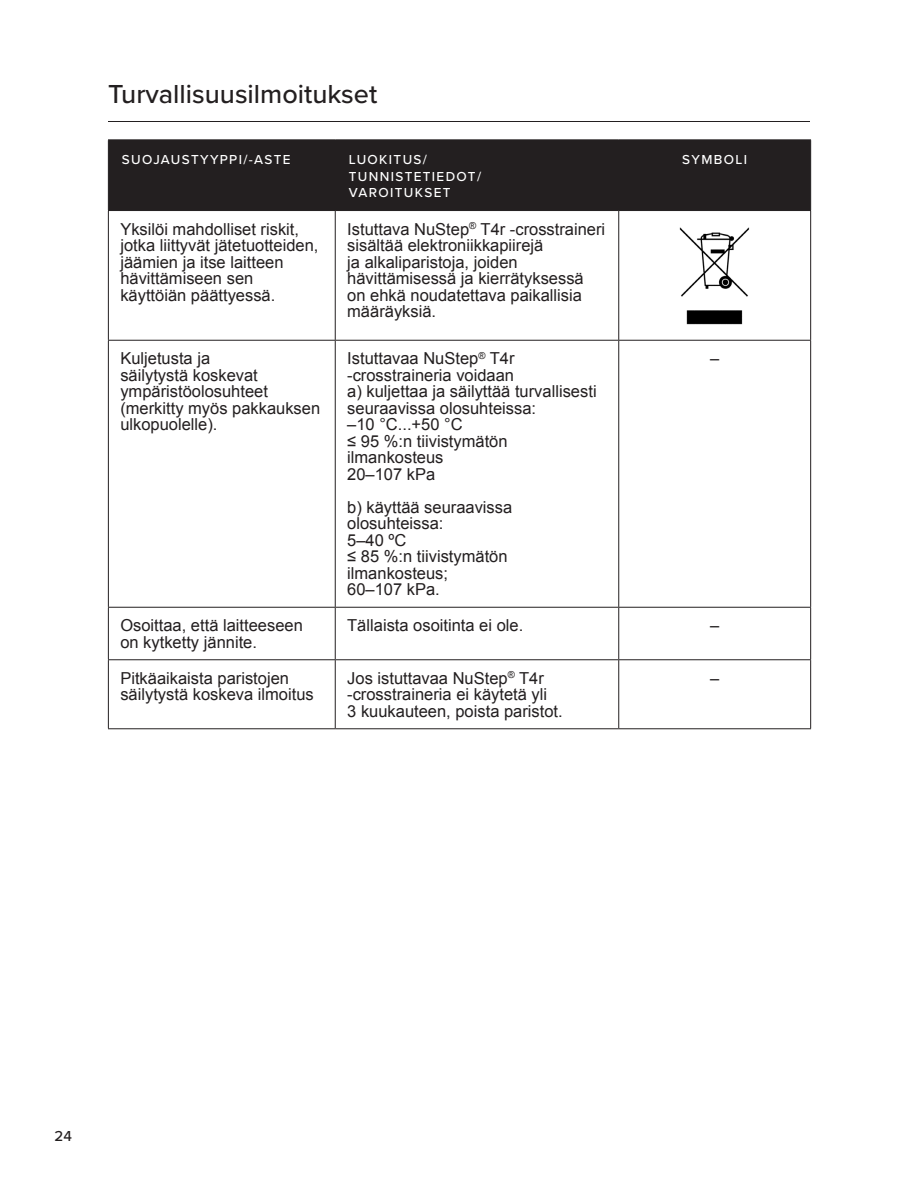
<style>
.page{position:relative;width:918px;height:1188px;background:#fff}
.page>*{position:absolute;margin:0;border:0;box-sizing:border-box;transform-origin:0 0}
.Section_Title{font:500 27px "Proxima Nova";color:#231f20}
.Table_Body{font:16.5px/16.5px "Arial";color:#231f20}
.t1{font:500 15px "Proxima Nova";color:#231f20}
.Table_Head_2{font:500 13.5px/16.5px "Proxima Nova";letter-spacing:.1em;color:#fff}
</style>
<div class="page">
<hr style="left:108px;top:121px;width:702px;height:1px;background:#231f20">
<div style="left:109px;top:141px;width:701px;height:69px;background:#231f20"></div>
<hr style="left:108px;top:140px;width:227px;height:1px;background:#231f20">
<hr style="left:108px;top:140px;width:1px;height:70px;background:#231f20">
<hr style="left:108px;top:210px;width:227px;height:1px;background:#231f20">
<hr style="left:335px;top:140px;width:284px;height:1px;background:#231f20">
<hr style="left:335px;top:140px;width:1px;height:70px;background:#231f20">
<hr style="left:335px;top:210px;width:284px;height:1px;background:#231f20">
<hr style="left:619px;top:140px;width:192px;height:1px;background:#231f20">
<hr style="left:618px;top:140px;width:1px;height:70px;background:#231f20">
<hr style="left:810px;top:140px;width:1px;height:70px;background:#231f20">
<hr style="left:619px;top:210px;width:192px;height:1px;background:#231f20">
<hr style="left:108px;top:211px;width:1px;height:129px;background:#231f20">
<hr style="left:335px;top:211px;width:1px;height:129px;background:#231f20">
<hr style="left:618px;top:211px;width:1px;height:129px;background:#231f20">
<hr style="left:810px;top:211px;width:1px;height:129px;background:#231f20">
<hr style="left:108px;top:340px;width:227px;height:1px;background:#231f20">
<hr style="left:108px;top:341px;width:1px;height:266px;background:#231f20">
<hr style="left:335px;top:340px;width:284px;height:1px;background:#231f20">
<hr style="left:335px;top:341px;width:1px;height:266px;background:#231f20">
<hr style="left:619px;top:340px;width:192px;height:1px;background:#231f20">
<hr style="left:618px;top:341px;width:1px;height:266px;background:#231f20">
<hr style="left:810px;top:341px;width:1px;height:266px;background:#231f20">
<hr style="left:108px;top:607px;width:227px;height:1px;background:#231f20">
<hr style="left:108px;top:608px;width:1px;height:51px;background:#231f20">
<hr style="left:108px;top:659px;width:227px;height:1px;background:#231f20">
<hr style="left:108px;top:660px;width:1px;height:68px;background:#231f20">
<hr style="left:108px;top:728px;width:227px;height:1px;background:#231f20">
<hr style="left:335px;top:607px;width:284px;height:1px;background:#231f20">
<hr style="left:335px;top:608px;width:1px;height:51px;background:#231f20">
<hr style="left:335px;top:659px;width:284px;height:1px;background:#231f20">
<hr style="left:335px;top:660px;width:1px;height:68px;background:#231f20">
<hr style="left:335px;top:728px;width:284px;height:1px;background:#231f20">
<hr style="left:619px;top:607px;width:192px;height:1px;background:#231f20">
<hr style="left:618px;top:608px;width:1px;height:51px;background:#231f20">
<hr style="left:810px;top:608px;width:1px;height:51px;background:#231f20">
<hr style="left:619px;top:659px;width:192px;height:1px;background:#231f20">
<hr style="left:618px;top:660px;width:1px;height:68px;background:#231f20">
<hr style="left:810px;top:660px;width:1px;height:68px;background:#231f20">
<hr style="left:619px;top:728px;width:192px;height:1px;background:#231f20">
<img style="left:679px;top:227px;width:71px;height:98px">
<p class="Section_Title" style="left:108px;top:74px;width:271px">Turvallisuusilmoitukset</p>
<p class="Table_Head_2" style="left:122px;top:151px;width:170px">SUOJAUSTYYPPI/-ASTE</p>
<p class="Table_Head_2" style="left:349px;top:151px;width:134px">LUOKITUS/<br>TUNNISTETIEDOT/<br>VAROITUKSET</p>
<p class="Table_Head_2" style="left:682px;top:151px;width:66px">SYMBOLI</p>
<p class="Table_Body" style="left:120px;top:221px;width:200px">Yksilöi mahdolliset riskit, jotka liittyvät jätetuotteiden, jäämien ja itse laitteen hävittämiseen sen käyttöiän päättyessä.</p>
<p class="Table_Body" style="left:347px;top:221px;width:260px">Istuttava NuStep<sup>®</sup> T4r -crosstraineri sisältää elektroniikkapiirejä<br>ja alkaliparistoja, joiden hävittämisessä ja kierrätyksessä on ehkä noudatettava paikallisia määräyksiä.</p>
<p class="Table_Body" style="left:120px;top:350px;width:201px">Kuljetusta ja<br>säilytystä koskevat ympäristöolosuhteet (merkitty myös pakkauksen ulkopuolelle).</p>
<p class="Table_Body" style="left:347px;top:350px;width:169px">Istuttavaa NuStep<sup>®</sup> T4r -crosstraineria voidaan</p>
<p class="Table_Body" style="left:710px;top:350px;width:11px">–</p>
<p class="Table_Body" style="left:347px;top:383px;width:251px">a) kuljettaa ja säilyttää turvallisesti seuraavissa olosuhteissa:</p>
<p class="Table_Body" style="left:347px;top:416px;width:117px">–10 °C...+50 °C</p>
<p class="Table_Body" style="left:347px;top:433px;width:162px">≤ 95 %:n tiivistymätön ilmankosteus</p>
<p class="Table_Body" style="left:347px;top:466px;width:90px">20–107 kPa</p>
<p class="Table_Body" style="left:347px;top:499px;width:167px">b) käyttää seuraavissa olosuhteissa:</p>
<p class="Table_Body" style="left:347px;top:532px;width:61px">5–40 ºC</p>
<p class="Table_Body" style="left:347px;top:548px;width:162px">≤ 85 %:n tiivistymätön ilmankosteus;</p>
<p class="Table_Body" style="left:347px;top:581px;width:94px">60–107 kPa.</p>
<p class="Table_Body" style="left:120px;top:617px;width:184px">Osoittaa, että laitteeseen on kytketty jännite.</p>
<p class="Table_Body" style="left:347px;top:617px;width:178px">Tällaista osoitinta ei ole.</p>
<p class="Table_Body" style="left:710px;top:617px;width:11px">–</p>
<p class="Table_Body" style="left:120px;top:670px;width:195px">Pitkäaikaista paristojen säilytystä koskeva ilmoitus</p>
<p class="Table_Body" style="left:347px;top:670px;width:217px">Jos istuttavaa NuStep<sup>®</sup> T4r -crosstraineria ei käytetä yli<br>3 kuukauteen, poista paristot.</p>
<p class="Table_Body" style="left:710px;top:670px;width:11px">–</p>
<p class="t1" style="left:55px;top:1125px;width:19px">24</p>
</div>
